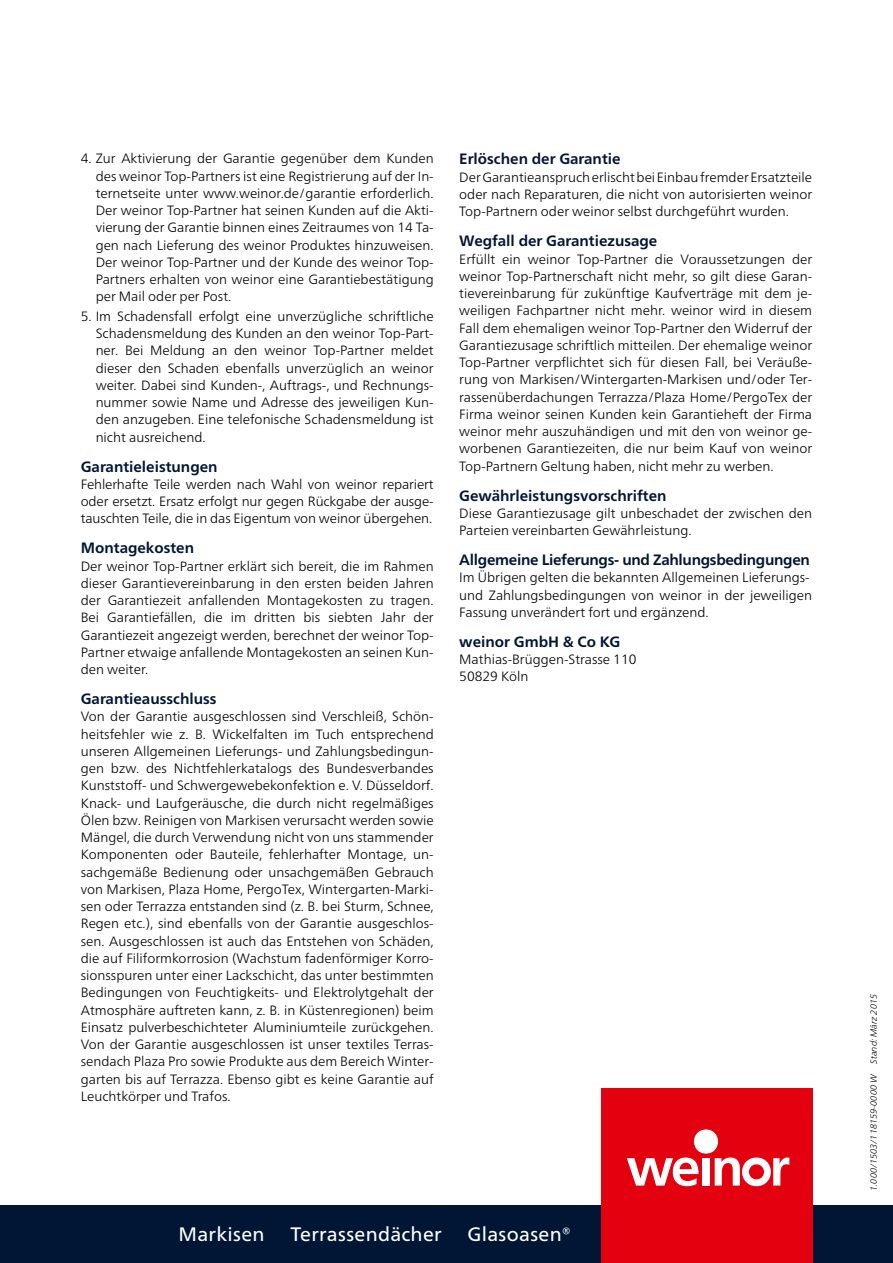
<style>
.page{position:relative;width:893px;height:1263px;background:#fff}
.page>*{position:absolute;margin:0;border:0;box-sizing:border-box;transform-origin:0 0}
.t1{font:19.5px "Frutiger Neue LTW1 G";letter-spacing:.015em;color:#fff}
.t2{font:700 15px "Frutiger Neue LTW1 G";color:#001634}
.t3{font:700 15px "Frutiger Neue LTW1 G";letter-spacing:-.02em;color:#001634}
.t4{font:300 13.5px/17.2px "Frutiger Neue LTW1 G";color:#000;text-align:justify}
.t5{font:italic 300 9px "Frutiger Neue LTW1 G";color:#000}
</style>
<div class="page">
<div style="left:0;top:1205px;width:893px;height:58px;background:#001634"></div>
<div style="left:601px;top:1089px;width:211px;height:174px;background:#e3000f"></div>
<svg style="left:627px;top:1157px;width:71px;height:29px"></svg>
<div style="left:702px;top:1158px;width:8px;height:27px;background:#fff"></div>
<div style="left:694px;top:1129px;width:24px;height:24px;background:#fff;border-radius:50%"></div>
<svg style="left:715px;top:1157px;width:74px;height:29px"></svg>
<p class="t4" style="left:96px;top:150px;width:340px;text-indent:-15px">4. Zur Aktivierung der Garantie gegenüber dem Kunden des weinor Top-Partners ist eine Registrierung auf der In&shy;ternetseite unter www.weinor.de/garantie erforderlich.<br>Der weinor Top-Partner hat seinen Kunden auf die Akti&shy;vierung der Garantie binnen eines Zeitraumes von 14 Ta&shy;gen nach Lieferung des weinor Produktes hinzuweisen.<br>Der weinor Top-Partner und der Kunde des weinor Top-Partners erhalten von weinor eine Garantiebestätigung per Mail oder per Post.</p>
<p class="t4" style="left:96px;top:307px;width:340px;text-indent:-15px">5. Im Schadensfall erfolgt eine unverzügliche schriftliche Schadensmeldung des Kunden an den weinor Top-Part&shy;ner. Bei Meldung an den weinor Top-Partner meldet dieser den Schaden ebenfalls unverzüglich an weinor weiter. Dabei sind Kunden-, Auftrags-, und Rechnungs&shy;nummer sowie Name und Adresse des jeweiligen Kun&shy;den anzugeben. Eine telefonische Schadensmeldung ist nicht ausreichend.</p>
<p class="t2" style="left:81px;top:457px;width:138px">Garantieleistungen</p>
<p class="t4" style="left:81px;top:475px;width:354px">Fehlerhafte Teile werden nach Wahl von weinor repariert oder ersetzt. Ersatz erfolgt nur gegen Rückgabe der ausge&shy;tauschten Teile, die in das Eigentum von weinor übergehen.</p>
<p class="t2" style="left:81px;top:539px;width:115px">Montagekosten</p>
<p class="t4" style="left:81px;top:557px;width:354px">Der weinor Top-Partner erklärt sich bereit, die im Rahmen dieser Garantievereinbarung in den ersten beiden Jahren der Garantiezeit anfallenden Montagekosten zu tragen.<br>Bei Garantiefällen, die im dritten bis siebten Jahr der Garantiezeit angezeigt werden, berechnet der weinor Top-Partner etwaige anfallende Montagekosten an seinen Kun&shy;den weiter.</p>
<p class="t2" style="left:81px;top:690px;width:137px">Garantieausschluss</p>
<p class="t4" style="left:81px;top:708px;width:354px">Von der Garantie ausgeschlossen sind Verschleiß, Schön&shy;heitsfehler wie z. B. Wickelfalten im Tuch entsprechend unseren Allgemeinen Lieferungs- und Zahlungsbedingun&shy;gen bzw. des Nichtfehlerkatalogs des Bundesverbandes Kunststoff- und Schwergewebekonfektion e. V. Düsseldorf.<br>Knack- und Laufgeräusche, die durch nicht regelmäßiges Ölen bzw. Reinigen von Markisen verursacht werden sowie Mängel, die durch Verwendung nicht von uns stammender Komponenten oder Bauteile, fehlerhafter Montage, un&shy;sachgemäße Bedienung oder unsachgemäßen Gebrauch von Markisen, Plaza Home, PergoTex, Wintergarten-Marki&shy;sen oder Terrazza entstanden sind (z. B. bei Sturm, Schnee, Regen etc.), sind ebenfalls von der Garantie ausgeschlos&shy;sen. Ausgeschlossen ist auch das Entstehen von Schäden, die auf Filiformkorrosion (Wachstum fadenförmiger Korro&shy;sionsspuren unter einer Lackschicht, das unter bestimmten Bedingungen von Feuchtigkeits- und Elektrolytgehalt der Atmosphäre auftreten kann, z. B. in Küstenregionen) beim Einsatz pulverbeschichteter Aluminiumteile zurückgehen.<br>Von der Garantie ausgeschlossen ist unser textiles Terras&shy;sendach Plaza Pro sowie Produkte aus dem Bereich Winter&shy;garten bis auf Terrazza. Ebenso gibt es keine Garantie auf Leuchtkörper und Trafos.</p>
<p class="t2" style="left:459px;top:150px;width:163px">Erlöschen der Garantie</p>
<p class="t4" style="left:459px;top:168px;width:354px">Der Garantieanspruch erlischt bei Einbau fremder Ersatzteile oder nach Reparaturen, die nicht von autorisierten weinor Top-Partnern oder weinor selbst durchgeführt wurden.</p>
<p class="t2" style="left:459px;top:232px;width:200px">Wegfall der Garantiezusage</p>
<p class="t4" style="left:459px;top:250px;width:354px">Erfüllt ein weinor Top-Partner die Voraussetzungen der weinor Top-Partnerschaft nicht mehr, so gilt diese Garan&shy;tievereinbarung für zukünftige Kaufverträge mit dem je&shy;weiligen Fachpartner nicht mehr. weinor wird in diesem Fall dem ehemaligen weinor Top-Partner den Widerruf der Garantiezusage schriftlich mitteilen. Der ehemalige weinor Top-Partner verpflichtet sich für diesen Fall, bei Veräuße&shy;rung von Markisen/Wintergarten-Markisen und/oder Ter&shy;rassenüberdachungen Terrazza/Plaza Home/PergoTex der Firma weinor seinen Kunden kein Garantieheft der Firma weinor mehr auszuhändigen und mit den von weinor ge&shy;worbenen Garantiezeiten, die nur beim Kauf von weinor Top-Partnern Geltung haben, nicht mehr zu werben.</p>
<p class="t2" style="left:459px;top:486px;width:209px">Gewährleistungsvorschriften</p>
<p class="t4" style="left:459px;top:504px;width:354px">Diese Garantiezusage gilt unbeschadet der zwischen den<br>Parteien vereinbarten Gewährleistung.</p>
<p class="t3" style="left:459px;top:551px;width:352px">Allgemeine Lieferungs- und Zahlungsbedingungen</p>
<p class="t4" style="left:459px;top:569px;width:354px;text-align:left">Im Übrigen gelten die bekannten Allgemeinen Lieferungs&shy;und Zahlungsbedingungen von weinor in der jeweiligen<br>Fassung unverändert fort und ergänzend.</p>
<p class="t2" style="left:459px;top:633px;width:163px">weinor GmbH &amp; Co KG</p>
<p class="t4" style="left:459px;top:651px;width:179px">Mathias-Brüggen-Strasse 110<br>50829 Köln</p>
<h1 class="t1" style="left:179px;top:1222px;width:88px">Markisen</h1>
<h1 class="t1" style="left:290px;top:1222px;width:153px">Terrassendächer</h1>
<h1 class="t1" style="left:467px;top:1222px;width:105px">Glasoasen®</h1>
<p class="t5" style="left:868px;top:1191px;width:198px;rotate:-90deg">1.000/1503/118159-0000 W Stand: März 2015</p>
</div>
